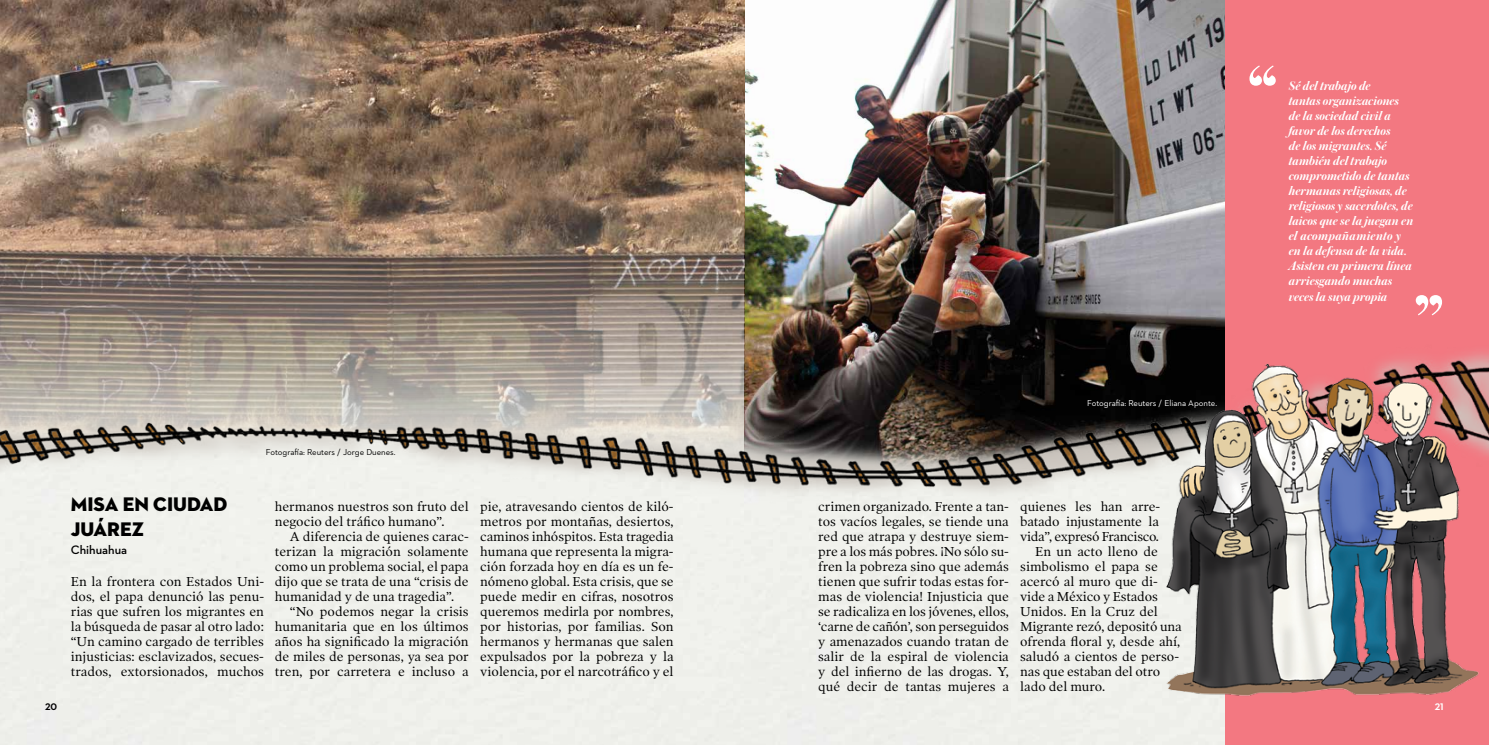
<style>
.page{position:relative;width:1489px;height:745px;background:#fff}
.page>*{position:absolute;margin:0;border:0;box-sizing:border-box;transform-origin:0 0}
.t1{font:20px/25px "Neutraface 2 Display Titling";color:#000}
.t2{font:13.12px/15px "Poynter OS Text One";color:#000;text-align:justify}
.t3{font:italic 600 13.12px/15px "Austin";color:#fff}
.t4{font:13.12px "Poynter OS Text One";letter-spacing:-.025em;color:#000}
.t5{font:600 12.5px "Neutraface 2 Text";color:#000}
.t6{font:700 12.5px "Neutraface 2 Display";color:#000}
.t7{font:700 12.5px "Neutraface 2 Display";color:#fff}
.t8{font:8.75px "Neutraface 2 Text";color:#fff}
.t9{font:8.75px "Neutraface 2 Text";letter-spacing:-.005em;color:#000}
</style>
<div class="page">
<img style="left:744px;top:0;width:481px;height:337px">
<img style="left:0;top:0;width:744px;height:337px">
<div style="left:1225px;top:0;width:263px;height:744px;background:#f37881"></div>
<svg style="left:1249px;top:65px;width:26px;height:21px"></svg>
<img style="left:0;top:337px;width:1488px;height:171px">
<img style="left:1132px;top:281px;width:355px;height:416px">
<p class="t3" style="left:1288px;top:78px;width:126px">Sé del trabajo de<br>tantas organizaciones de la sociedad civil a favor de los derechos<br>de los migrantes. Sé también del trabajo comprometido de tantas hermanas religiosas, de religiosos y sacerdotes, de laicos que se la juegan en el acompañamiento y en la defensa de la vida.<br>Asisten en primera línea arriesgando muchas veces la suya propia</p>
<p class="t8" style="left:1087px;top:397px;width:131px">Fotografía: Reuters / Eliana Aponte.</p>
<p class="t9" style="left:266px;top:446px;width:131px">Fotografía: Reuters / Jorge Duenes.</p>
<h1 class="t1" style="left:71px;top:491px;width:158px;text-indent:52px">EN CIUDAD<br>JUÁREZ</h1>
<p class="t5" style="left:71px;top:541px;width:58px">Chihuahua</p>
<p class="t2" style="left:71px;top:573px;width:195px">En la frontera con Estados Uni&shy;dos, el papa denunció las penu&shy;rias que sufren los migrantes en la búsqueda de pasar al otro lado: “Un camino cargado de terribles injusticias: esclavizados, secues&shy;trados, extorsionados, muchos</p>
<h1 class="t1" style="left:71px;top:491px;width:28px">MISA</h1>
<p class="t2" style="left:275px;top:498px;width:195px">hermanos nuestros son fruto del negocio del tráfico humano”.</p>
<p class="t2" style="left:275px;top:528px;width:195px;text-indent:15px">A diferencia de quienes carac&shy;terizan la migración solamente como un problema social, el papa dijo que se trata de una “crisis de humanidad y de una tragedia”.</p>
<p class="t2" style="left:275px;top:603px;width:195px;text-indent:15px">“No podemos negar la crisis humanitaria que en los últimos años ha significado la migración de miles de personas, ya sea por tren, por carretera e incluso a</p>
<p class="t2" style="left:480px;top:498px;width:195px">pie, atravesando cientos de kiló&shy;metros por montañas, desiertos, caminos inhóspitos. Esta tragedia humana que representa la migra&shy;ción forzada hoy en día es un fe&shy;nómeno global. Esta crisis, que se puede medir en cifras, nosotros queremos medirla por nombres, por historias, por familias. Son hermanos y hermanas que salen expulsados por la pobreza y la violencia, por el narcotráfico y el</p>
<p class="t2" style="left:818px;top:498px;width:192px">crimen organizado. Frente a tan&shy;tos vacíos legales, se tiende una red que atrapa y destruye siem&shy;pre a los más pobres. ¡No sólo su&shy;fren la pobreza sino que además tienen que sufrir todas estas for&shy;mas de violencia! Injusticia que se radicaliza en los jóvenes, ellos, ‘carne de cañón’, son perseguidos y amenazados cuando tratan de salir de la espiral de violencia y del infierno de las drogas. Y, qué decir de tantas mujeres a</p>
<p class="t2" style="left:1020px;top:498px;width:142px">quienes les han arre-</p>
<p class="t2" style="left:1020px;top:513px;width:140px">batado injustamente la</p>
<p class="t4" style="left:1020px;top:528px;width:140px">vida”, expresó Francisco.</p>
<p class="t2" style="left:1035px;top:543px;width:124px">En un acto lleno de</p>
<p class="t2" style="left:1020px;top:558px;width:139px">simbolismo el papa se</p>
<p class="t2" style="left:1020px;top:573px;width:139px">acercó al muro que di-</p>
<p class="t2" style="left:1020px;top:588px;width:139px">vide a México y Estados</p>
<p class="t2" style="left:1020px;top:603px;width:139px">Unidos. En la Cruz del</p>
<p class="t2" style="left:1020px;top:618px;width:163px">Migrante rezó, depositó una</p>
<p class="t2" style="left:1020px;top:633px;width:162px">ofrenda floral y, desde ahí,</p>
<p class="t2" style="left:1020px;top:648px;width:160px">saludó a cientos de perso-</p>
<p class="t2" style="left:1020px;top:663px;width:142px">nas que estaban del otro</p>
<p class="t2" style="left:1020px;top:678px;width:86px">lado del muro.</p>
<p class="t6" style="left:45px;top:698px;width:14px">20</p>
<p class="t7" style="left:1434px;top:698px;width:11px">21</p>
</div>
